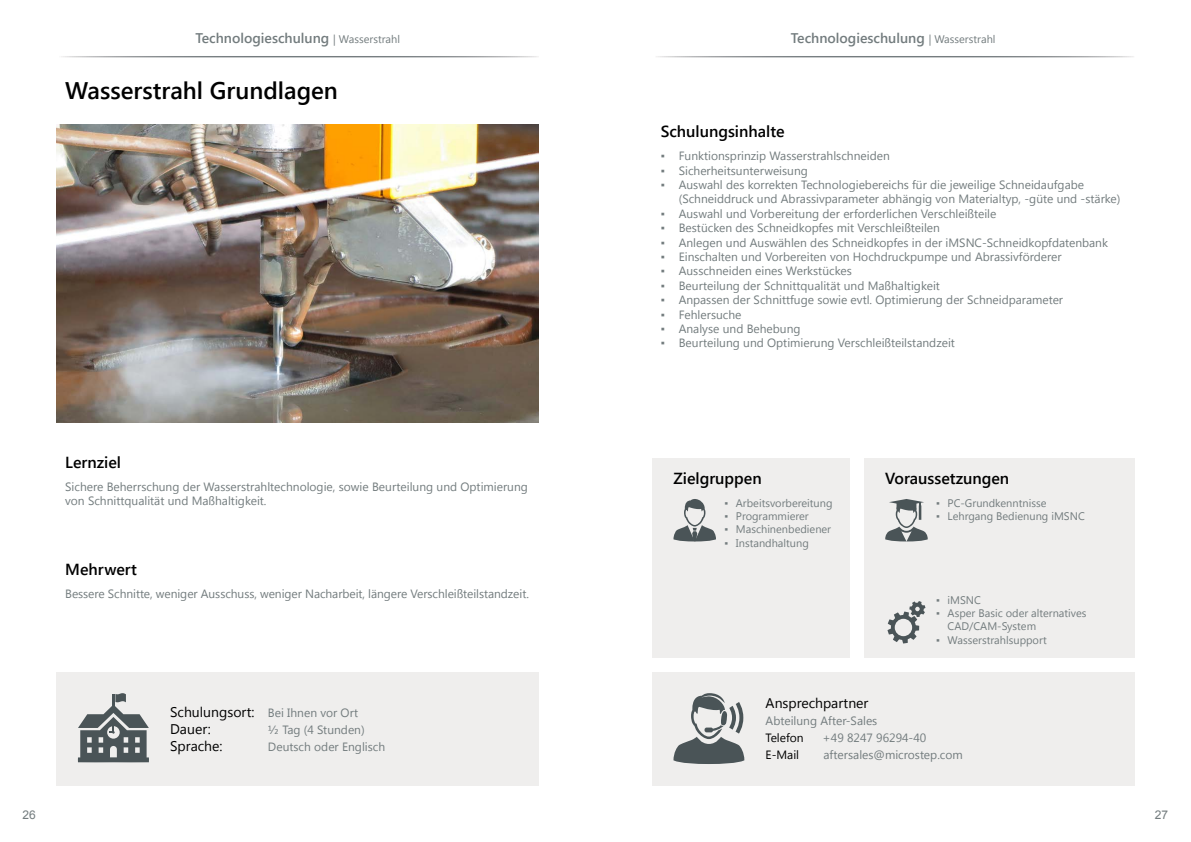
<style>
.page{position:relative;width:1191px;height:842px;background:#fff}
.page>*{position:absolute;margin:0;border:0;box-sizing:border-box;transform-origin:0 0}
.t1{font:600 24px "Segoe UI";color:#000}
.t2{font:600 16px "Segoe UI";color:#000}
.t3{font:600 14px "Segoe UI";color:#737c7e}
.t4{font:14px "Segoe UI";color:#000}
.t5{font:12px/14.4px "Segoe UI";color:#737c7e}
.t6{font:12px "Segoe UI";color:#000}
.t7{font:12px "Arial";color:#737c7e}
.t8{font:11px/13.2px "Segoe UI";color:#737c7e}
.s1{font-weight:400;font-size:11px}
.s2{font-size:14px;color:#000}
</style>
<div class="page">
<div style="left:864px;top:458px;width:270px;height:200px;background:#efeeed"></div>
<div style="left:652px;top:458px;width:197px;height:200px;background:#efeeed"></div>
<div style="left:652px;top:672px;width:482px;height:113px;background:#efeeed"></div>
<svg style="left:673px;top:693px;width:71px;height:71px"></svg>
<svg style="left:885px;top:499px;width:42px;height:42px"></svg>
<svg style="left:673px;top:499px;width:43px;height:42px"></svg>
<div style="left:57px;top:672px;width:482px;height:113px;background:#efeeed"></div>
<svg style="left:78px;top:693px;width:71px;height:69px"></svg>
<img style="left:57px;top:125px;width:482px;height:297px">
<svg style="left:656px;top:56px;width:478px;height:1px"></svg>
<svg style="left:61px;top:56px;width:478px;height:1px"></svg>
<svg style="left:887px;top:601px;width:38px;height:42px"></svg>
<p class="t3" style="left:195px;top:24px;width:206px">Technologieschulung <span class="s1">| Wasserstrahl</span></p>
<h1 class="t1" style="left:65px;top:68px;width:274px">Wasserstrahl Grundlagen</h1>
<h2 class="t2" style="left:65px;top:447px;width:57px">Lernziel</h2>
<p class="t5" style="left:65px;top:479px;width:464px">Sichere Beherrschung der Wasserstrahltechnologie, sowie Beurteilung und Optimierung von Schnittqualität und Maßhaltigkeit.</p>
<h2 class="t2" style="left:65px;top:554px;width:73px">Mehrwert</h2>
<p class="t5" style="left:65px;top:586px;width:465px">Bessere Schnitte, weniger Ausschuss, weniger Nacharbeit, längere Verschleißteilstandzeit.</p>
<p class="t5" style="left:170px;top:705px;width:190px"><span class="s2">Schulungsort:</span> Bei Ihnen vor Ort</p>
<p class="t4" style="left:170px;top:719px;width:42px">Dauer:</p>
<p class="t5" style="left:268px;top:722px;width:98px">½ Tag (4 Stunden)</p>
<p class="t4" style="left:170px;top:736px;width:54px">Sprache:</p>
<p class="t5" style="left:268px;top:739px;width:119px">Deutsch oder Englisch</p>
<p class="t3" style="left:791px;top:24px;width:206px">Technologieschulung <span class="s1">| Wasserstrahl</span></p>
<h2 class="t2" style="left:660px;top:117px;width:125px">Schulungsinhalte</h2>
<p class="t5" style="left:660px;top:148px;width:231px">▪ Funktionsprinzip Wasserstrahlschneiden</p>
<p class="t5" style="left:660px;top:163px;width:149px">▪ Sicherheitsunterweisung</p>
<p class="t5" style="left:678px;top:177px;width:443px;text-indent:-18px">▪ Auswahl des korrekten Technologiebereichs für die jeweilige Schneidaufgabe (Schneiddruck und Abrassivparameter abhängig von Materialtyp, -güte und -stärke)</p>
<p class="t5" style="left:660px;top:206px;width:337px">▪ Auswahl und Vorbereitung der erforderlichen Verschleißteile</p>
<p class="t5" style="left:660px;top:220px;width:281px">▪ Bestücken des Schneidkopfes mit Verschleißteilen</p>
<p class="t5" style="left:660px;top:235px;width:449px">▪ Anlegen und Auswählen des Schneidkopfes in der iMSNC-Schneidkopfdatenbank</p>
<p class="t5" style="left:660px;top:249px;width:402px">▪ Einschalten und Vorbereiten von Hochdruckpumpe und Abrassivförderer</p>
<p class="t5" style="left:660px;top:263px;width:192px">▪ Ausschneiden eines Werkstückes</p>
<p class="t5" style="left:660px;top:278px;width:281px">▪ Beurteilung der Schnittqualität und Maßhaltigkeit</p>
<p class="t5" style="left:660px;top:292px;width:404px">▪ Anpassen der Schnittfuge sowie evtl. Optimierung der Schneidparameter</p>
<p class="t5" style="left:660px;top:307px;width:82px">▪ Fehlersuche</p>
<p class="t5" style="left:660px;top:321px;width:141px">▪ Analyse und Behebung</p>
<p class="t5" style="left:660px;top:335px;width:296px">▪ Beurteilung und Optimierung Verschleißteilstandzeit</p>
<h2 class="t2" style="left:673px;top:463px;width:90px">Zielgruppen</h2>
<h2 class="t2" style="left:885px;top:463px;width:126px">Voraussetzungen</h2>
<p class="t8" style="left:724px;top:496px;width:109px">▪ Arbeitsvorbereitung</p>
<p class="t8" style="left:724px;top:509px;width:86px">▪ Programmierer</p>
<p class="t8" style="left:724px;top:522px;width:108px">▪ Maschinenbediener</p>
<p class="t8" style="left:724px;top:536px;width:86px">▪ Instandhaltung</p>
<p class="t8" style="left:936px;top:496px;width:112px">▪ PC-Grundkenntnisse</p>
<p class="t8" style="left:936px;top:509px;width:150px">▪ Lehrgang Bedienung iMSNC</p>
<p class="t8" style="left:936px;top:593px;width:46px">▪ iMSNC</p>
<p class="t8" style="left:947px;top:606px;width:140px;text-indent:-11px">▪ Asper Basic oder alternatives<br>CAD/CAM-System</p>
<p class="t8" style="left:936px;top:632px;width:112px">▪ Wasserstrahlsupport</p>
<p class="t4" style="left:765px;top:693px;width:104px">Ansprechpartner</p>
<p class="t5" style="left:765px;top:713px;width:113px">Abteilung After-Sales</p>
<p class="t6" style="left:765px;top:730px;width:40px">Telefon</p>
<p class="t5" style="left:822px;top:730px;width:105px">+49 8247 96294-40</p>
<p class="t6" style="left:765px;top:747px;width:35px">E-Mail</p>
<p class="t5" style="left:823px;top:747px;width:141px">aftersales@microstep.com</p>
<p class="t7" style="left:22px;top:807px;width:15px">26</p>
<p class="t7" style="left:1154px;top:807px;width:15px">27</p>
</div>
